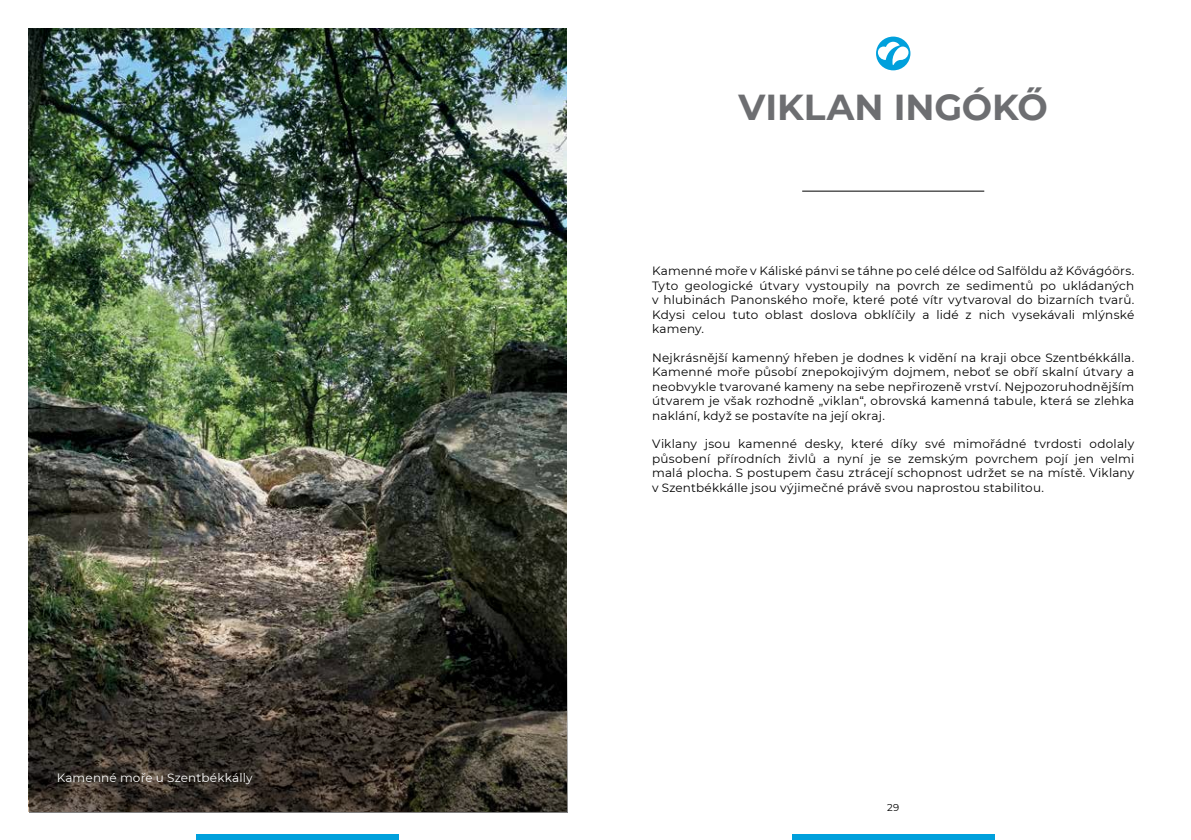
<style>
.page{position:relative;width:1191px;height:840px;background:#fff}
.page>*{position:absolute;margin:0;border:0;box-sizing:border-box;transform-origin:0 0}
.t1{font:700 36px "Montserrat";letter-spacing:-.005em;color:#6d6e71}
.t2{font:12px/14.4px "Montserrat";letter-spacing:.015em;color:#000;text-align:justify}
.t3{font:12px "Montserrat";letter-spacing:.015em;color:#fff}
.t4{font:10px "Montserrat";color:#000}
</style>
<div class="page">
<div style="left:792px;top:833px;width:202px;height:6px;background:#00a0dc"></div>
<div style="left:197px;top:833px;width:202px;height:6px;background:#00a0dc"></div>
<hr style="left:802px;top:190px;width:182px;height:1px;background:#000">
<div style="left:876px;top:37px;width:34px;height:33px;background:#00a0dc;border-radius:50%"></div>
<svg style="left:878px;top:42px;width:30px;height:23px"></svg>
<img style="left:28px;top:28px;width:539px;height:783px">
<svg style="left:29px;top:610px;width:538px;height:201px;background:#363229"></svg>
<p class="t3" style="left:57px;top:768px;width:197px">Kamenné moře u Szentbékkálly</p>
<h1 class="t1" style="left:738px;top:81px;width:311px">VIKLAN INGÓKŐ</h1>
<p class="t2" style="left:652px;top:263px;width:483px">Kamenné moře v Káliské pánvi se táhne po celé délce od Salföldu až Kővágóörs.<br>Tyto geologické útvary vystoupily na povrch ze sedimentů po ukládaných v hlubinách Panonského moře, které poté vítr vytvaroval do bizarních tvarů.<br>Kdysi celou tuto oblast doslova obklíčily a lidé z nich vysekávali mlýnské kameny.</p>
<p class="t2" style="left:652px;top:350px;width:483px">Nejkrásnější kamenný hřeben je dodnes k vidění na kraji obce Szentbékkálla.<br>Kamenné moře působí znepokojivým dojmem, neboť se obří skalní útvary a neobvykle tvarované kameny na sebe nepřirozeně vrství. Nejpozoruhodnějším útvarem je však rozhodně „viklan“, obrovská kamenná tabule, která se zlehka naklání, když se postavíte na její okraj.</p>
<p class="t2" style="left:652px;top:436px;width:483px">Viklany jsou kamenné desky, které díky své mimořádné tvrdosti odolaly působení přírodních živlů a nyní je se zemským povrchem pojí jen velmi malá plocha. S postupem času ztrácejí schopnost udržet se na místě. Viklany v Szentbékkálle jsou výjimečné právě svou naprostou stabilitou.</p>
<p class="t4" style="left:887px;top:800px;width:14px">29</p>
</div>
